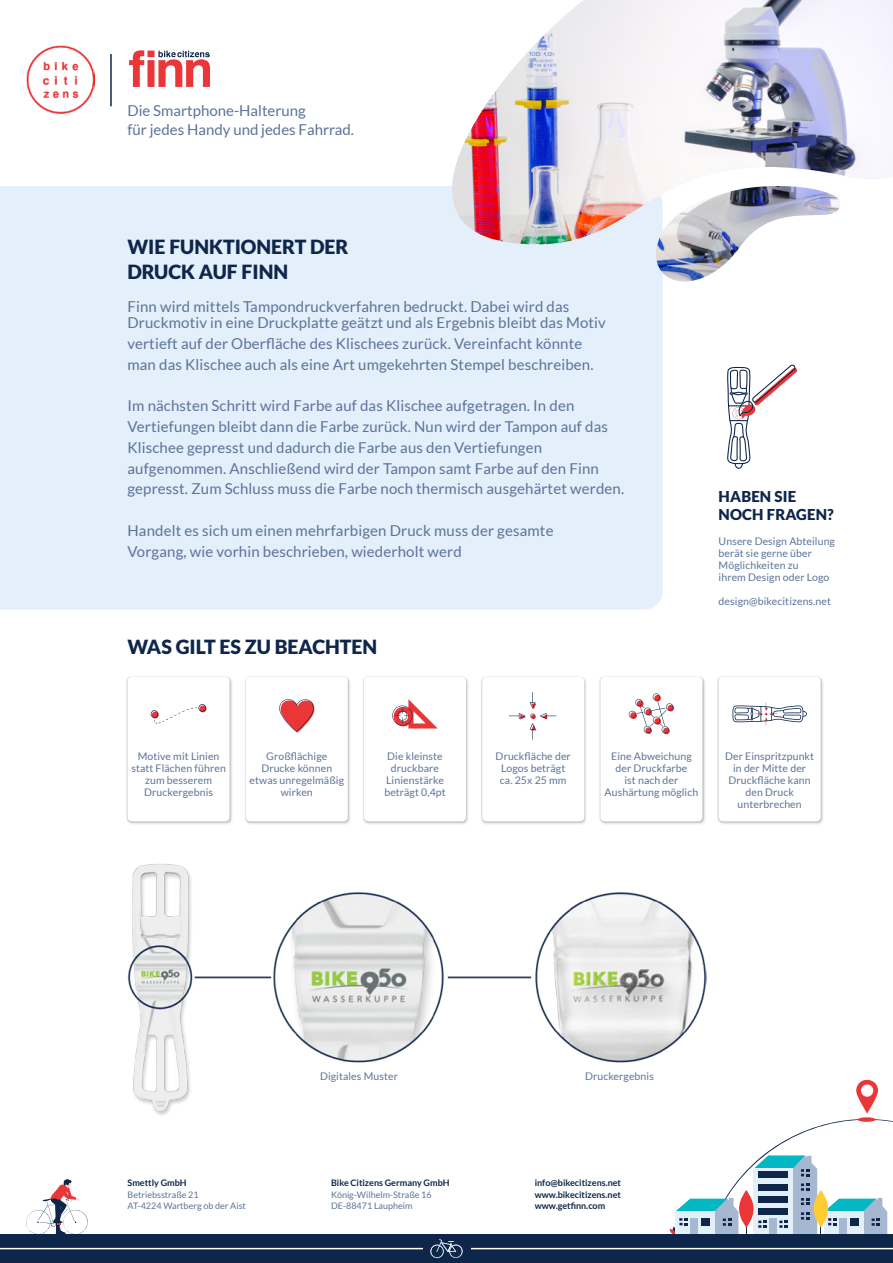
<style>
.page{position:relative;width:893px;height:1263px;background:#fff}
.page>*{position:absolute;margin:0;border:0;box-sizing:border-box;transform-origin:0 0}
.t1{font:900 19.5px/25.5px "Lato";color:#0e264a}
.t2{font:15px/20.7px "Lato";letter-spacing:.01em;color:#5c7398}
.t3{font:900 15px/18px "Lato";letter-spacing:.01em;color:#0e264a}
.t4{font:10.5px/12px "Lato";letter-spacing:.01em;color:#5c7398;text-align:center}
.t5{font:700 9px/11.2px "Lato";color:#0f2649;text-align:justify}
.t6{font:9px/11.2px "Lato";color:#5c7398}
</style>
<div class="page">
<div style="left:0;top:186px;width:662px;height:423px;background:#e3effb"></div>
<svg style="left:129px;top:50px;width:81px;height:37px"></svg>
<hr style="left:110px;top:54px;width:2px;height:52px;background:#0e264a">
<img style="left:27px;top:46px;width:67px;height:67px">
<div style="left:126px;top:676px;width:107px;height:150px;background:#231f20;opacity:.2"></div>
<div style="left:126px;top:675px;width:105px;height:148px;background:#231f20;opacity:.2"></div>
<div style="left:128px;top:677px;width:102px;height:144px;background:#fff;border-radius:4px"></div>
<div style="left:244px;top:676px;width:107px;height:150px;background:#231f20;opacity:.2"></div>
<div style="left:244px;top:675px;width:105px;height:148px;background:#231f20;opacity:.2"></div>
<div style="left:246px;top:677px;width:102px;height:144px;background:#fff;border-radius:4px"></div>
<div style="left:363px;top:676px;width:106px;height:150px;background:#231f20;opacity:.2"></div>
<div style="left:362px;top:675px;width:106px;height:148px;background:#231f20;opacity:.2"></div>
<div style="left:364px;top:677px;width:102px;height:144px;background:#fff;border-radius:4px"></div>
<div style="left:599px;top:676px;width:107px;height:150px;background:#ececec"></div>
<div style="left:599px;top:675px;width:105px;height:148px;background:#231f20;opacity:.2"></div>
<div style="left:600px;top:677px;width:102px;height:144px;background:#fff;border-radius:4px"></div>
<div style="left:717px;top:676px;width:107px;height:150px;background:#231f20;opacity:.2"></div>
<div style="left:717px;top:675px;width:105px;height:148px;background:#231f20;opacity:.2"></div>
<div style="left:719px;top:677px;width:102px;height:144px;background:#fff;border-radius:4px"></div>
<div style="left:356px;top:186px;width:82px;height:58px;background:#e3effb"></div>
<img style="left:438px;top:0;width:455px;height:244px">
<svg style="left:650px;top:182px;width:191px;height:116px"></svg>
<img style="left:650px;top:186px;width:191px;height:105px">
<svg style="left:727px;top:364px;width:70px;height:105px"></svg>
<svg style="left:151px;top:704px;width:55px;height:20px"></svg>
<svg style="left:392px;top:699px;width:45px;height:29px"></svg>
<svg style="left:629px;top:693px;width:44px;height:40px"></svg>
<svg style="left:732px;top:702px;width:75px;height:23px"></svg>
<img style="left:127px;top:863px;width:579px;height:217px">
<svg style="left:279px;top:699px;width:36px;height:34px"></svg>
<div style="left:481px;top:676px;width:107px;height:150px;background:#231f20;opacity:.2"></div>
<div style="left:481px;top:675px;width:105px;height:148px;background:#231f20;opacity:.2"></div>
<div style="left:482px;top:677px;width:102px;height:144px;background:#fff;border-radius:4px"></div>
<svg style="left:509px;top:692px;width:47px;height:48px"></svg>
<div style="left:0;top:1234px;width:893px;height:29px;background:#0d264a"></div>
<svg style="left:0;top:1080px;width:893px;height:178px"></svg>
<p class="t2" style="left:127px;top:101px;width:228px;line-height:19.5px">Die Smartphone-Halterung<br>für jedes Handy und jedes Fahrrad.</p>
<h1 class="t1" style="left:127px;top:233px;width:223px">WIE FUNKTIONERT DER<br>DRUCK AUF FINN</h1>
<p class="t2" style="left:127px;top:298px;width:480px;line-height:16.5px">Finn wird mittels Tampondruckverfahren bedruckt. Dabei wird das<br>Druckmotiv in eine Druckplatte geätzt und als Ergebnis bleibt das Motiv</p>
<p class="t2" style="left:127px;top:333px;width:468px">vertieft auf der Oberfläche des Klischees zurück. Vereinfacht könnte man das Klischee auch als eine Art umgekehrten Stempel beschreiben.</p>
<p class="t2" style="left:127px;top:395px;width:498px">Im nächsten Schritt wird Farbe auf das Klischee aufgetragen. In den Vertiefungen bleibt dann die Farbe zurück. Nun wird der Tampon auf das Klischee gepresst und dadurch die Farbe aus den Vertiefungen aufgenommen. Anschließend wird der Tampon samt Farbe auf den Finn gepresst. Zum Schluss muss die Farbe noch thermisch ausgehärtet werden.</p>
<p class="t2" style="left:127px;top:520px;width:428px">Handelt es sich um einen mehrfarbigen Druck muss der gesamte<br>Vorgang, wie vorhin beschrieben, wiederholt werd</p>
<h1 class="t1" style="left:127px;top:634px;width:251px">WAS GILT ES ZU BEACHTEN</h1>
<p class="t3" style="left:719px;top:488px;width:117px">HABEN SIE<br>NOCH FRAGEN?</p>
<p class="t4" style="left:719px;top:535px;width:118px;text-align:left">Unsere Design Abteilung berät sie gerne über<br>Möglichkeiten zu<br>ihrem Design oder Logo</p>
<p class="t4" style="left:719px;top:595px;width:114px">design@bikecitizens.net</p>
<p class="t4" style="left:131px;top:750px;width:96px">Motive mit Linien statt Flächen führen zum besserem<br>Druckergebnis</p>
<p class="t4" style="left:250px;top:750px;width:96px">Großflächige<br>Drucke können etwas unregelmäßig wirken</p>
<p class="t4" style="left:384px;top:750px;width:63px">Die kleinste druckbare<br>Linienstärke beträgt 0,4pt</p>
<p class="t4" style="left:605px;top:750px;width:95px">Eine Abweichung der Druckfarbe<br>ist nach der<br>Aushärtung möglich</p>
<p class="t4" style="left:725px;top:750px;width:91px">Der Einspritzpunkt in der Mitte der<br>Druckfläche kann den Druck unterbrechen</p>
<p class="t4" style="left:496px;top:750px;width:77px">Druckfläche der<br>Logos beträgt ca. 25x 25 mm</p>
<p class="t5" style="left:128px;top:1177px;width:61px">Smettly GmbH</p>
<p class="t6" style="left:128px;top:1189px;width:120px">Betriebsstraße 21<br>AT-4224 Wartberg ob der Aist</p>
<p class="t4" style="left:320px;top:1070px;width:79px">Digitales Muster</p>
<p class="t4" style="left:585px;top:1070px;width:70px">Druckergebnis</p>
<p class="t5" style="left:331px;top:1177px;width:120px">Bike Citizens Germany GmbH</p>
<p class="t6" style="left:331px;top:1189px;width:102px">König-Wilhelm-Straße 16<br>DE-88471 Laupheim</p>
<p class="t5" style="left:535px;top:1177px;width:88px">info@bikecitizens.net www.bikecitizens.net www.getfinn.com</p>
</div>
